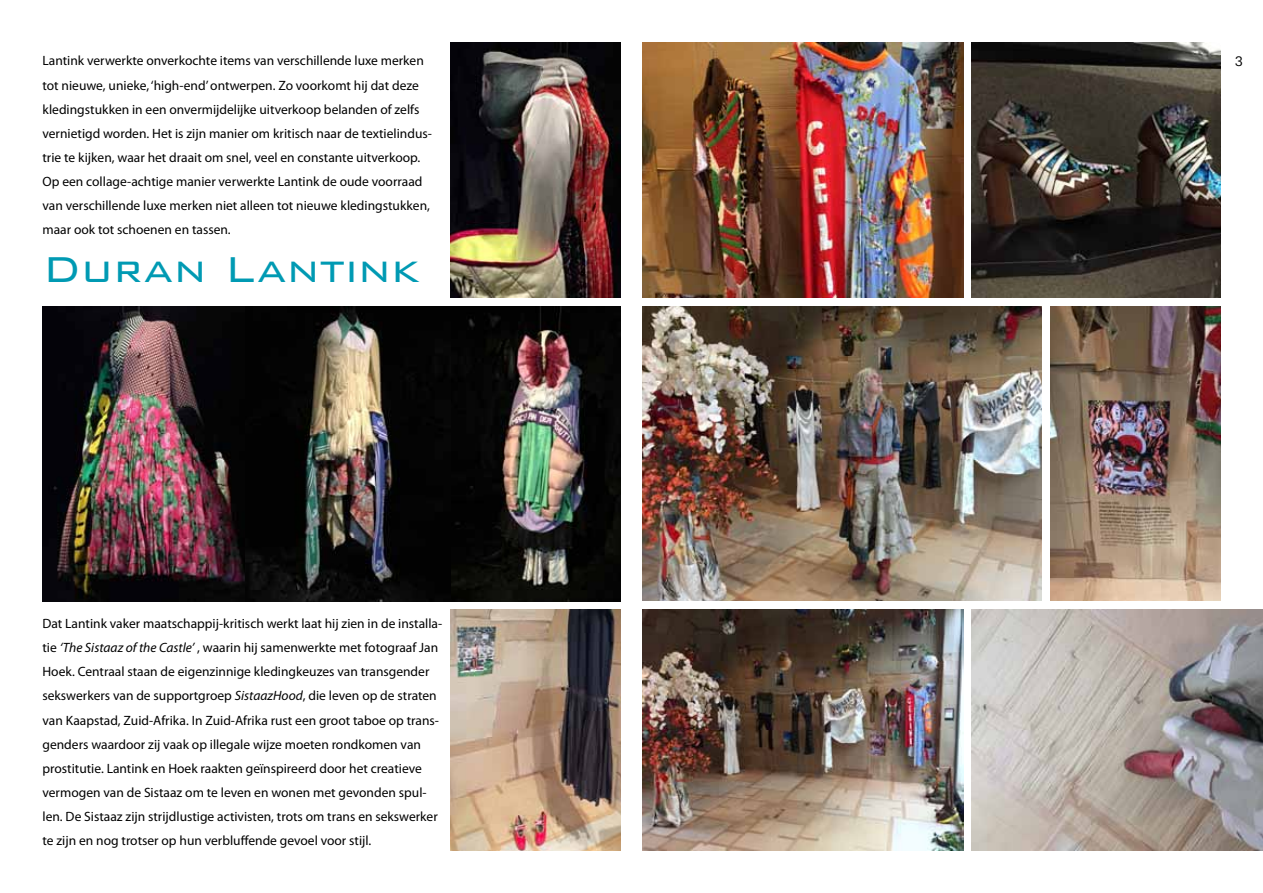
<style>
.page{position:relative;width:1263px;height:893px;background:#fff}
.page>*{position:absolute;margin:0;border:0;box-sizing:border-box;transform-origin:0 0}
.t1{font:300 48px "Bank Gothic BT";color:#009ab3}
.t2{font:13.5px/24.2px "Myriad Pro";color:#000}
.t3{font:13.5px "Boton";color:#000}
.s1{font-style:italic}
</style>
<div class="page">
<img style="left:43px;top:306px;width:578px;height:295px">
<img style="left:451px;top:43px;width:170px;height:255px">
<img style="left:972px;top:43px;width:248px;height:255px">
<img style="left:642px;top:609px;width:321px;height:241px">
<img style="left:972px;top:609px;width:291px;height:241px">
<img style="left:642px;top:306px;width:400px;height:295px">
<img style="left:642px;top:43px;width:321px;height:255px">
<img style="left:451px;top:609px;width:170px;height:241px">
<img style="left:1050px;top:306px;width:171px;height:295px">
<p class="t2" style="left:43px;top:49px;width:391px">Lantink verwerkte onverkochte items van verschillende luxe merken tot nieuwe, unieke, ‘high-end’ ontwerpen. Zo voorkomt hij dat deze kledingstukken in een onvermijdelijke uitverkoop belanden of zelfs vernietigd worden. Het is zijn manier om kritisch naar de textielindus&shy;trie te kijken, waar het draait om snel, veel en constante uitverkoop.<br>Op een collage-achtige manier verwerkte Lantink de oude voorraad van verschillende luxe merken niet alleen tot nieuwe kledingstukken, maar ook tot schoenen en tassen.</p>
<h1 class="t1" style="left:43px;top:244px;width:379px">Duran Lantink</h1>
<p class="t2" style="left:43px;top:611px;width:401px">Dat Lantink vaker maatschappij-kritisch werkt laat hij zien in de installa&shy;tie <span class="s1">‘The Sistaaz of the Castle’</span> , waarin hij samenwerkte met fotograaf Jan Hoek. Centraal staan de eigenzinnige kledingkeuzes van transgender sekswerkers van de supportgroep <span class="s1">SistaazHood</span>, die leven op de straten van Kaapstad, Zuid-Afrika. In Zuid-Afrika rust een groot taboe op trans&shy;genders waardoor zij vaak op illegale wijze moeten rondkomen van prostitutie. Lantink en Hoek raakten geïnspireerd door het creatieve vermogen van de Sistaaz om te leven en wonen met gevonden spul&shy;len. De Sistaaz zijn strijdlustige activisten, trots om trans en sekswerker te zijn en nog trotser op hun verbluffende gevoel voor stijl.</p>
<p class="t3" style="left:1235px;top:53px;width:9px">3</p>
</div>
